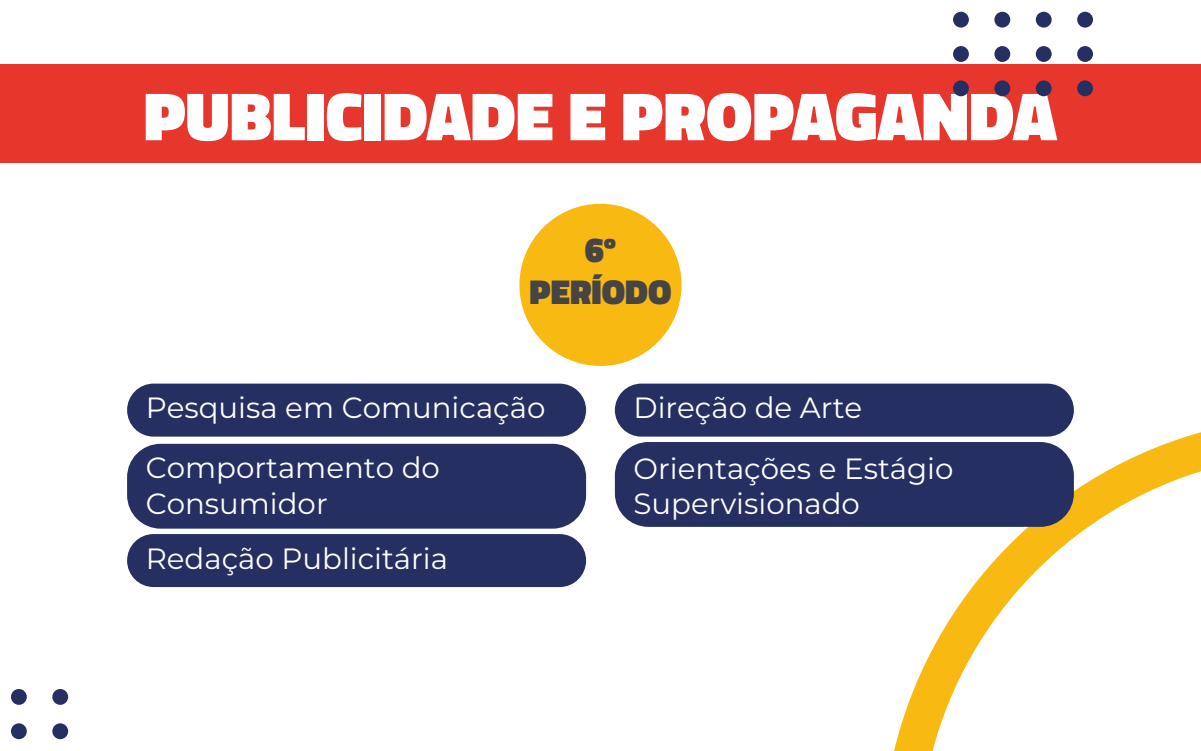
<style>
.page{position:relative;width:1201px;height:751px;background:#fff}
.page>*{position:absolute;margin:0;border:0;box-sizing:border-box;transform-origin:0 0}
.t1{font:900 69px "Cairo";color:#fff}
.t2{font:900 34.95px/41.9px "Cairo";color:#454545;text-align:center}
.t3{font:100 29.25px/35.1px "Montserrat";color:#fff}
</style>
<div class="page">
<svg style="left:894px;top:429px;width:306px;height:321px"></svg>
<div style="left:0;top:64px;width:1200px;height:99px;background:#e7372d"></div>
<div style="left:952px;top:12px;width:16px;height:16px;background:#252f62;border-radius:50%"></div>
<div style="left:994px;top:12px;width:16px;height:16px;background:#252f62;border-radius:50%"></div>
<div style="left:1035px;top:12px;width:16px;height:16px;background:#252f62;border-radius:50%"></div>
<div style="left:1077px;top:12px;width:15px;height:16px;background:#252f62;border-radius:50%"></div>
<div style="left:952px;top:46px;width:16px;height:16px;background:#252f62;border-radius:50%"></div>
<div style="left:994px;top:46px;width:16px;height:16px;background:#252f62;border-radius:50%"></div>
<div style="left:1035px;top:46px;width:16px;height:16px;background:#252f62;border-radius:50%"></div>
<div style="left:1077px;top:46px;width:15px;height:16px;background:#252f62;border-radius:50%"></div>
<div style="left:952px;top:80px;width:16px;height:16px;background:#252f62;border-radius:50%"></div>
<div style="left:994px;top:80px;width:16px;height:16px;background:#252f62;border-radius:50%"></div>
<div style="left:1035px;top:80px;width:16px;height:16px;background:#252f62;border-radius:50%"></div>
<div style="left:1077px;top:80px;width:15px;height:16px;background:#252f62;border-radius:50%"></div>
<div style="left:11px;top:688px;width:16px;height:16px;background:#252f62;border-radius:50%"></div>
<div style="left:52px;top:688px;width:16px;height:16px;background:#252f62;border-radius:50%"></div>
<div style="left:11px;top:723px;width:16px;height:15px;background:#252f62;border-radius:50%"></div>
<div style="left:52px;top:723px;width:16px;height:15px;background:#252f62;border-radius:50%"></div>
<div style="left:519px;top:204px;width:162px;height:162px;background:#f8b912;border-radius:50%"></div>
<div style="left:127px;top:383px;width:459px;height:53px;background:#252f62;border-radius:26px"></div>
<div style="left:615px;top:383px;width:458px;height:53px;background:#252f62;border-radius:26px"></div>
<div style="left:127px;top:443px;width:459px;height:85px;background:#252f62;border-radius:33px"></div>
<div style="left:615px;top:442px;width:458px;height:84px;background:#252f62;border-radius:33px"></div>
<div style="left:127px;top:533px;width:459px;height:53px;background:#252f62;border-radius:26px"></div>
<h1 class="t1" style="left:144px;top:76px;width:914px">PUBLICIDADE E PROPAGANDA</h1>
<p class="t2" style="left:529px;top:229px;width:143px">6º<br>PERÍODO</p>
<p class="t3" style="left:146px;top:393px;width:401px">Pesquisa em Comunicação</p>
<p class="t3" style="left:633px;top:393px;width:230px">Direção de Arte</p>
<p class="t3" style="left:146px;top:453px;width:296px">Comportamento do<br>Consumidor</p>
<p class="t3" style="left:633px;top:450px;width:321px">Orientações e Estágio<br>Supervisionado</p>
<p class="t3" style="left:146px;top:540px;width:304px">Redação Publicitária</p>
</div>
